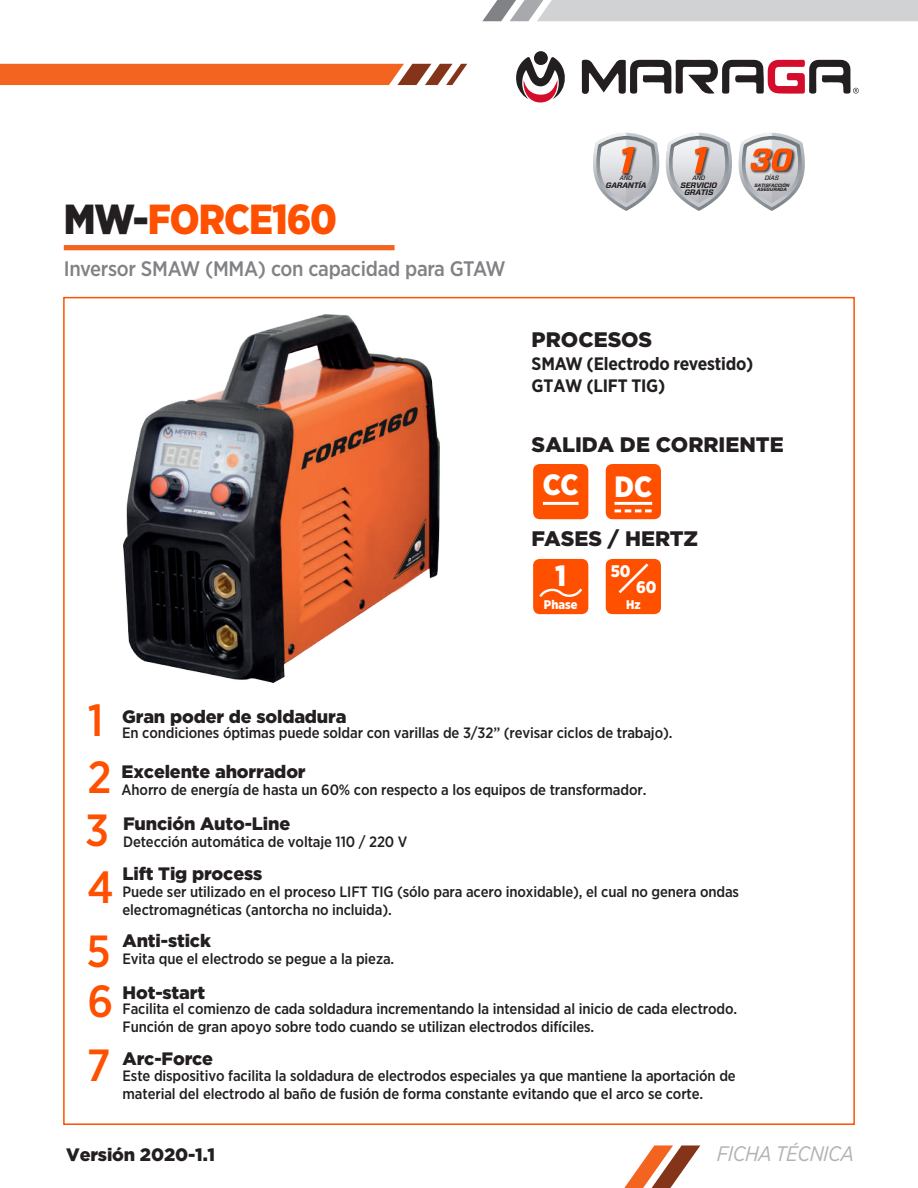
<style>
.page{position:relative;width:918px;height:1188px;background:#fff}
.page>*{position:absolute;margin:0;border:0;box-sizing:border-box;transform-origin:0 0}
.t1{font:500 45px "Gotham Narrow";color:#ff5000}
.t2{font:900 42px "Gotham Narrow";letter-spacing:-.025em;color:#ff5000}
.t3{font:900 29.4px "Gotham Narrow";color:#fff}
.t4{font:500 21px "Gotham Narrow";letter-spacing:-.015em;color:#808285}
.t5{font:900 21px "Gotham";color:#231f20}
.t6{font:italic 21px "Gotham Narrow";letter-spacing:-.025em;color:#b2b3b7}
.t7{font:900 18px "Gotham";letter-spacing:-.01em;color:#231f20}
.t8{font:700 18px/22.8px "Gotham Narrow";letter-spacing:-.01em;color:#231f20}
.t9{font:900 16.8px "Gotham Narrow";color:#fff}
.t10{font:500 15px/18px "Gotham Narrow";letter-spacing:-.01em;color:#231f20}
.t11{font:900 12.6px "Gotham Narrow";color:#fff}
.t12{font:italic 700 7.8px/7.5px "Forza";letter-spacing:-.025em;color:#1e1c1c;text-align:center}
.t13{font:italic 500 6.3px "Forza";letter-spacing:-.025em;color:#1e1c1c}
.t14{font:italic 700 4.65px/4.8px "Forza";letter-spacing:-.025em;color:#1e1c1c;text-align:center}
.s1{color:#231f20}
</style>
<div class="page">
<svg style="left:624px;top:1145px;width:76px;height:43px"></svg>
<div style="left:64px;top:245px;width:331px;height:5px;background:#f36421"></div>
<svg style="left:0;top:64px;width:467px;height:21px;background:#ea6b2f"></svg>
<svg style="left:482px;top:0;width:436px;height:21px;background:#cecfd1"></svg>
<svg style="left:593px;top:133px;width:212px;height:78px"></svg>
<svg style="left:516px;top:57px;width:49px;height:46px"></svg>
<div style="left:534px;top:51px;width:14px;height:14px;background:#231f20;border-radius:50%"></div>
<svg style="left:582px;top:59px;width:277px;height:35px"></svg>
<div style="left:606px;top:464px;width:55px;height:55px;background:#ff5000;border-radius:7px"></div>
<hr style="left:615px;top:502px;width:37px;height:3px;background:#fff">
<svg style="left:615px;top:509px;width:37px;height:3px"></svg>
<div style="left:533px;top:464px;width:55px;height:55px;background:#ff5000;border-radius:7px"></div>
<hr style="left:543px;top:502px;width:36px;height:3px;background:#fff">
<div style="left:533px;top:559px;width:55px;height:55px;background:#ff5000;border-radius:7px"></div>
<svg style="left:539px;top:588px;width:43px;height:9px"></svg>
<div style="left:606px;top:559px;width:55px;height:55px;background:#ff5000;border-radius:7px"></div>
<svg style="left:618px;top:563px;width:31px;height:31px"></svg>
<img style="left:123px;top:315px;width:316px;height:367px">
<h2 class="t2" style="left:64px;top:191px;width:275px"><span class="s1">MW-</span>FORCE160</h2>
<h3 class="t4" style="left:64px;top:256px;width:443px">Inversor SMAW (MMA) con capacidad para GTAW</h3>
<p class="t13" style="left:620px;top:174px;width:14px">AÑO</p>
<p class="t12" style="left:606px;top:181px;width:42px">GARANTÍA</p>
<p class="t13" style="left:692px;top:174px;width:14px">AÑO</p>
<p class="t12" style="left:680px;top:181px;width:38px">SERVICIO<br>GRATIS</p>
<p class="t13" style="left:765px;top:174px;width:16px">DÍAS</p>
<p class="t14" style="left:755px;top:183px;width:36px">SATISFACCIÓN<br>ASEGURADA</p>
<h3 class="t5" style="left:532px;top:325px;width:122px">PROCESOS</h3>
<p class="t8" style="left:532px;top:352px;width:223px">SMAW (Electrodo revestido)<br>GTAW (LIFT TIG)</p>
<h3 class="t5" style="left:532px;top:430px;width:254px">SALIDA DE CORRIENTE</h3>
<h3 class="t3" style="left:543px;top:467px;width:111px">CC DC</h3>
<h3 class="t5" style="left:532px;top:524px;width:168px">FASES / HERTZ</h3>
<p class="t9" style="left:611px;top:560px;width:21px">50</p>
<h3 class="t3" style="left:555px;top:556px;width:13px">1</h3>
<p class="t11" style="left:544px;top:596px;width:35px">Phase</p>
<p class="t11" style="left:626px;top:596px;width:16px">Hz</p>
<p class="t9" style="left:636px;top:576px;width:22px">60</p>
<h1 class="t1" style="left:88px;top:691px;width:17px">1</h1>
<p class="t7" style="left:122px;top:705px;width:226px">Gran poder de soldadura</p>
<p class="t10" style="left:122px;top:724px;width:552px">En condiciones óptimas puede soldar con varillas de 3/32” (revisar ciclos de trabajo).</p>
<h1 class="t1" style="left:87px;top:749px;width:26px">2</h1>
<p class="t7" style="left:122px;top:759px;width:186px">Excelente ahorrador</p>
<p class="t10" style="left:122px;top:780px;width:526px">Ahorro de energía de hasta un 60% con respecto a los equipos de transformador.</p>
<h1 class="t1" style="left:85px;top:802px;width:25px">3</h1>
<h1 class="t1" style="left:87px;top:858px;width:28px">4</h1>
<h1 class="t1" style="left:86px;top:923px;width:26px">5</h1>
<h1 class="t1" style="left:87px;top:973px;width:27px">6</h1>
<h1 class="t1" style="left:87px;top:1037px;width:25px">7</h1>
<p class="t7" style="left:123px;top:812px;width:169px">Función Auto-Line</p>
<p class="t10" style="left:123px;top:833px;width:286px">Detección automática de voltaje 110 / 220 V</p>
<p class="t7" style="left:123px;top:861px;width:141px">Lift Tig process</p>
<p class="t10" style="left:123px;top:882px;width:618px">Puede ser utilizado en el proceso LIFT TIG (sólo para acero inoxidable), el cual no genera ondas</p>
<p class="t10" style="left:123px;top:900px;width:271px">electromagnéticas (antorcha no incluida).</p>
<p class="t7" style="left:123px;top:929px;width:90px">Anti-stick</p>
<p class="t10" style="left:123px;top:950px;width:273px">Evita que el electrodo se pegue a la pieza.</p>
<p class="t7" style="left:123px;top:980px;width:84px">Hot-start</p>
<p class="t10" style="left:123px;top:999px;width:616px">Facilita el comienzo de cada soldadura incrementando la intensidad al inicio de cada electrodo.<br>Función de gran apoyo sobre todo cuando se utilizan electrodos difíciles.</p>
<p class="t7" style="left:123px;top:1046px;width:92px">Arc-Force</p>
<p class="t10" style="left:123px;top:1067px;width:615px">Este dispositivo facilita la soldadura de electrodos especiales ya que mantiene la aportación de material del electrodo al baño de fusión de forma constante evitando que el arco se corte.</p>
<p class="t7" style="left:66px;top:1142px;width:151px">Versión 2020-1.1</p>
<h3 class="t6" style="left:717px;top:1140px;width:139px">FICHA TÉCNICA</h3>
</div>
